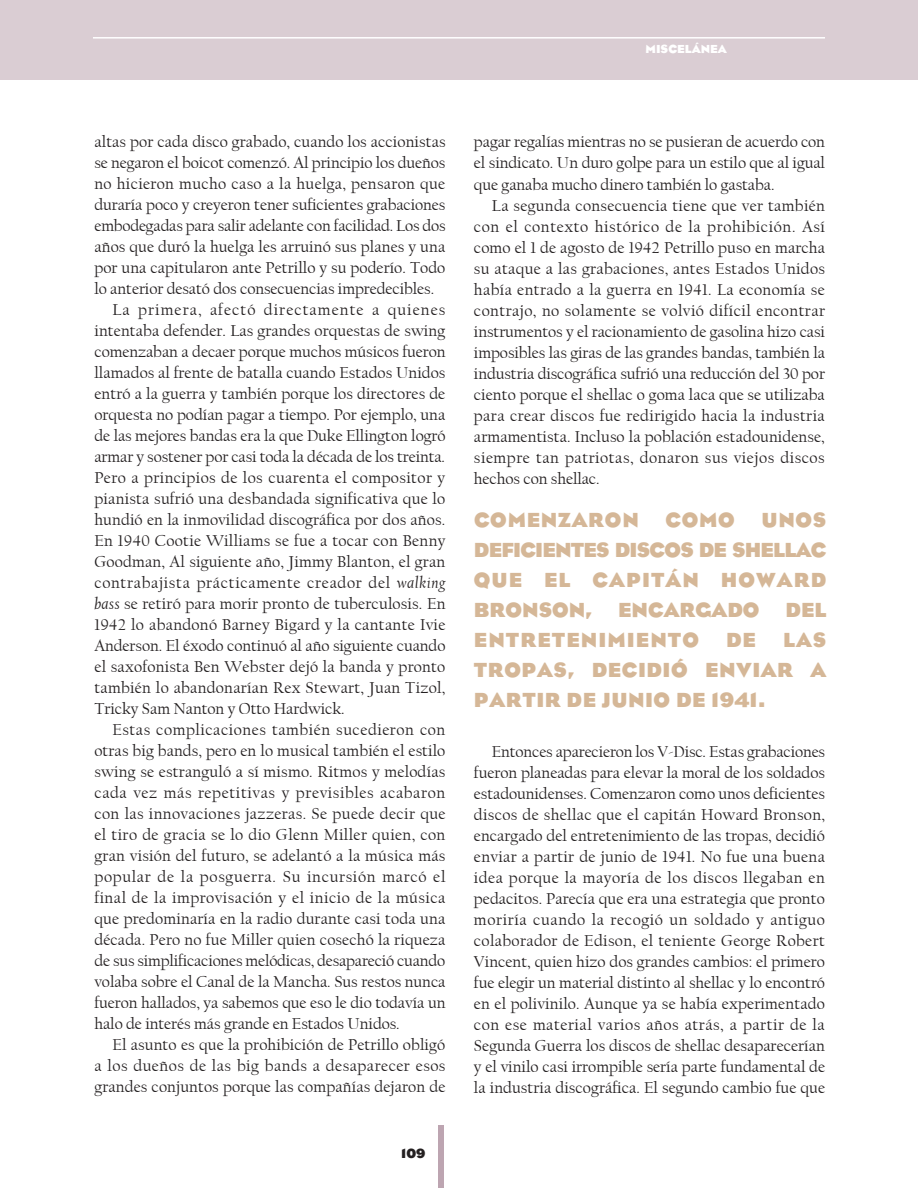
<style>
.page{position:relative;width:918px;height:1188px;background:#fff}
.page>*{position:absolute;margin:0;border:0;box-sizing:border-box;transform-origin:0 0}
.t1{font:700 21px "Eagle";letter-spacing:.03em;color:#d5b797}
.t2{font:16.5px/21px "Californian FB";letter-spacing:.005em;color:#231f20;text-align:justify}
.t3{font:16.5px "Californian FB";letter-spacing:.03em;color:#231f20}
.t4{font:16.5px "Californian FB";letter-spacing:.04em;color:#231f20}
.t5{font:16.5px "Californian FB";letter-spacing:.025em;color:#231f20}
.t6{font:16.5px "Californian FB";letter-spacing:.035em;color:#231f20}
.t7{font:16.5px "Californian FB";letter-spacing:.065em;color:#231f20}
.t8{font:700 13.5px "Eagle";color:#231f20}
.t9{font:700 12px "Eagle";color:#fff}
.s1{font-style:italic}
</style>
<div class="page">
<div style="left:0;top:0;width:918px;height:80px;background:#dacdd3"></div>
<hr style="left:93px;top:37px;width:732px;height:2px;background:#fff">
<div style="left:438px;top:1125px;width:6px;height:63px;background:#bda5b1"></div>
<p class="t9" style="left:646px;top:42px;width:9px">MISCEL</p>
<p class="t9" style="left:692px;top:42px;width:28px">ÁNEA</p>
<p class="t2" style="left:94px;top:132px;width:353px">altas por cada disco grabado, cuando los accionistas</p>
<p class="t2" style="left:94px;top:153px;width:352px">se negaron el boicot comenzó. Al principio los dueños</p>
<p class="t2" style="left:94px;top:174px;width:352px">no hicieron mucho caso a la huelga, pensaron que</p>
<p class="t2" style="left:94px;top:195px;width:353px">duraría poco y creyeron tener suficientes grabaciones</p>
<p class="t2" style="left:94px;top:216px;width:353px">embodegadas para salir adelante con facilidad. Los dos</p>
<p class="t2" style="left:94px;top:237px;width:352px">años que duró la huelga les arruinó sus planes y una</p>
<p class="t2" style="left:94px;top:258px;width:352px">por una capitularon ante Petrillo y su poderío. Todo</p>
<p class="t2" style="left:94px;top:279px;width:341px">lo anterior desató dos consecuencias impredecibles.</p>
<p class="t7" style="left:112px;top:301px;width:334px">La primera, afectó directamente a quienes</p>
<p class="t2" style="left:94px;top:321px;width:352px">intentaba defender. Las grandes orquestas de swing</p>
<p class="t2" style="left:94px;top:342px;width:353px">comenzaban a decaer porque muchos músicos fueron</p>
<p class="t2" style="left:94px;top:363px;width:352px">llamados al frente de batalla cuando Estados Unidos</p>
<p class="t2" style="left:94px;top:384px;width:352px">entró a la guerra y también porque los directores de</p>
<p class="t2" style="left:94px;top:405px;width:352px">orquesta no podían pagar a tiempo. Por ejemplo, una</p>
<p class="t2" style="left:94px;top:426px;width:353px">de las mejores bandas era la que Duke Ellington logró</p>
<p class="t2" style="left:94px;top:447px;width:352px">armar y sostener por casi toda la década de los treinta.</p>
<p class="t5" style="left:94px;top:469px;width:352px">Pero a principios de los cuarenta el compositor y</p>
<p class="t2" style="left:94px;top:489px;width:352px">pianista sufrió una desbandada significativa que lo</p>
<p class="t2" style="left:94px;top:510px;width:352px">hundió en la inmovilidad discográfica por dos años.</p>
<p class="t2" style="left:94px;top:531px;width:353px">En 1940 Cootie Williams se fue a tocar con Benny</p>
<p class="t2" style="left:94px;top:552px;width:352px">Goodman, Al siguiente año, Jimmy Blanton, el gran</p>
<p class="t4" style="left:94px;top:574px;width:353px">contrabajista prácticamente creador del <span class="s1">walking</span></p>
<p class="t2" style="left:94px;top:594px;width:353px"><span class="s1">bass</span> se retiró para morir pronto de tuberculosis. En</p>
<p class="t2" style="left:94px;top:615px;width:352px">1942 lo abandonó Barney Bigard y la cantante Ivie</p>
<p class="t2" style="left:94px;top:636px;width:353px">Anderson. El éxodo continuó al año siguiente cuando</p>
<p class="t2" style="left:94px;top:657px;width:352px">el saxofonista Ben Webster dejó la banda y pronto</p>
<p class="t2" style="left:94px;top:678px;width:352px">también lo abandonarían Rex Stewart, Juan Tizol,</p>
<p class="t2" style="left:94px;top:699px;width:252px">Tricky Sam Nanton y Otto Hardwick.</p>
<p class="t3" style="left:112px;top:721px;width:334px">Estas complicaciones también sucedieron con</p>
<p class="t2" style="left:94px;top:741px;width:352px">otras big bands, pero en lo musical también el estilo</p>
<p class="t2" style="left:94px;top:762px;width:352px">swing se estranguló a sí mismo. Ritmos y melodías</p>
<p class="t6" style="left:94px;top:784px;width:352px">cada vez más repetitivas y previsibles acabaron</p>
<p class="t2" style="left:94px;top:804px;width:353px">con las innovaciones jazzeras. Se puede decir que</p>
<p class="t2" style="left:94px;top:825px;width:352px">el tiro de gracia se lo dio Glenn Miller quien, con</p>
<p class="t2" style="left:94px;top:846px;width:353px">gran visión del futuro, se adelantó a la música más</p>
<p class="t4" style="left:94px;top:868px;width:353px">popular de la posguerra. Su incursión marcó el</p>
<p class="t3" style="left:94px;top:889px;width:353px">final de la improvisación y el inicio de la música</p>
<p class="t2" style="left:94px;top:909px;width:352px">que predominaría en la radio durante casi toda una</p>
<p class="t2" style="left:94px;top:930px;width:352px">década. Pero no fue Miller quien cosechó la riqueza</p>
<p class="t2" style="left:94px;top:951px;width:352px">de sus simplificaciones melódicas, desapareció cuando</p>
<p class="t2" style="left:94px;top:972px;width:353px">volaba sobre el Canal de la Mancha. Sus restos nunca</p>
<p class="t2" style="left:94px;top:993px;width:353px">fueron hallados, ya sabemos que eso le dio todavía un</p>
<p class="t2" style="left:94px;top:1014px;width:307px">halo de interés más grande en Estados Unidos.</p>
<p class="t2" style="left:112px;top:1035px;width:334px">El asunto es que la prohibición de Petrillo obligó</p>
<p class="t3" style="left:94px;top:1057px;width:353px">a los dueños de las big bands a desaparecer esos</p>
<p class="t2" style="left:94px;top:1077px;width:353px">grandes conjuntos porque las compañías dejaron de</p>
<p class="t8" style="left:401px;top:1146px;width:26px">109</p>
<p class="t2" style="left:474px;top:132px;width:353px">pagar regalías mientras no se pusieran de acuerdo con el sindicato. Un duro golpe para un estilo que al igual que ganaba mucho dinero también lo gastaba.</p>
<p class="t2" style="left:474px;top:195px;width:353px;text-indent:18px">La segunda consecuencia tiene que ver también con el contexto histórico de la prohibición. Así como el 1 de agosto de 1942 Petrillo puso en marcha su ataque a las grabaciones, antes Estados Unidos había entrado a la guerra en 1941. La economía se contrajo, no solamente se volvió difícil encontrar instrumentos y el racionamiento de gasolina hizo casi imposibles las giras de las grandes bandas, también la industria discográfica sufrió una reducción del 30 por ciento porque el shellac o goma laca que se utilizaba para crear discos fue redirigido hacia la industria armamentista. Incluso la población estadounidense, siempre tan patriotas, donaron sus viejos discos hechos con shellac.</p>
<p class="t1" style="left:474px;top:508px;width:34px">COME</p>
<p class="t1" style="left:541px;top:508px;width:49px">NZARO</p>
<p class="t1" style="left:622px;top:508px;width:18px">N</p>
<p class="t1" style="left:665px;top:508px;width:19px">COMO</p>
<p class="t1" style="left:761px;top:508px;width:50px">UNOS</p>
<p class="t1" style="left:474px;top:539px;width:51px">DEFICIE</p>
<p class="t1" style="left:555px;top:539px;width:30px">NTES</p>
<p class="t1" style="left:615px;top:539px;width:14px">DISCOS</p>
<p class="t1" style="left:699px;top:539px;width:76px">DE SHELLAC</p>
<p class="t1" style="left:474px;top:569px;width:84px">QUE EL</p>
<p class="t1" style="left:593px;top:569px;width:16px">CAPIT</p>
<p class="t1" style="left:666px;top:569px;width:129px">ÁN HOWARD</p>
<p class="t1" style="left:474px;top:599px;width:17px">BRO</p>
<p class="t1" style="left:522px;top:599px;width:143px">NSON, ENCAR</p>
<p class="t1" style="left:695px;top:599px;width:33px">GADO</p>
<p class="t1" style="left:785px;top:599px;width:15px">DEL</p>
<p class="t1" style="left:474px;top:629px;width:48px">ENTRETE</p>
<p class="t1" style="left:581px;top:629px;width:31px">NIMIE</p>
<p class="t1" style="left:650px;top:629px;width:34px">NTO</p>
<p class="t1" style="left:726px;top:629px;width:15px">DE</p>
<p class="t1" style="left:783px;top:629px;width:15px">LAS</p>
<p class="t1" style="left:474px;top:659px;width:17px">TROPAS</p>
<p class="t1" style="left:568px;top:659px;width:38px">, DECIDI</p>
<p class="t1" style="left:671px;top:659px;width:81px">Ó ENVIAR</p>
<p class="t1" style="left:811px;top:659px;width:18px">A</p>
<p class="t1" style="left:474px;top:689px;width:16px">PARTIR</p>
<p class="t1" style="left:567px;top:689px;width:200px">DE JUNIO DE 1941.</p>
<p class="t2" style="left:474px;top:741px;width:353px;text-indent:18px">Entonces aparecieron los V-Disc. Estas grabaciones fueron planeadas para elevar la moral de los soldados estadounidenses. Comenzaron como unos deficientes discos de shellac que el capitán Howard Bronson, encargado del entretenimiento de las tropas, decidió enviar a partir de junio de 1941. No fue una buena idea porque la mayoría de los discos llegaban en pedacitos. Parecía que era una estrategia que pronto moriría cuando la recogió un soldado y antiguo colaborador de Edison, el teniente George Robert Vincent, quien hizo dos grandes cambios: el primero fue elegir un material distinto al shellac y lo encontró en el polivinilo. Aunque ya se había experimentado con ese material varios años atrás, a partir de la Segunda Guerra los discos de shellac desaparecerían y el vinilo casi irrompible sería parte fundamental de la industria discográfica. El segundo cambio fue que</p>
</div>
